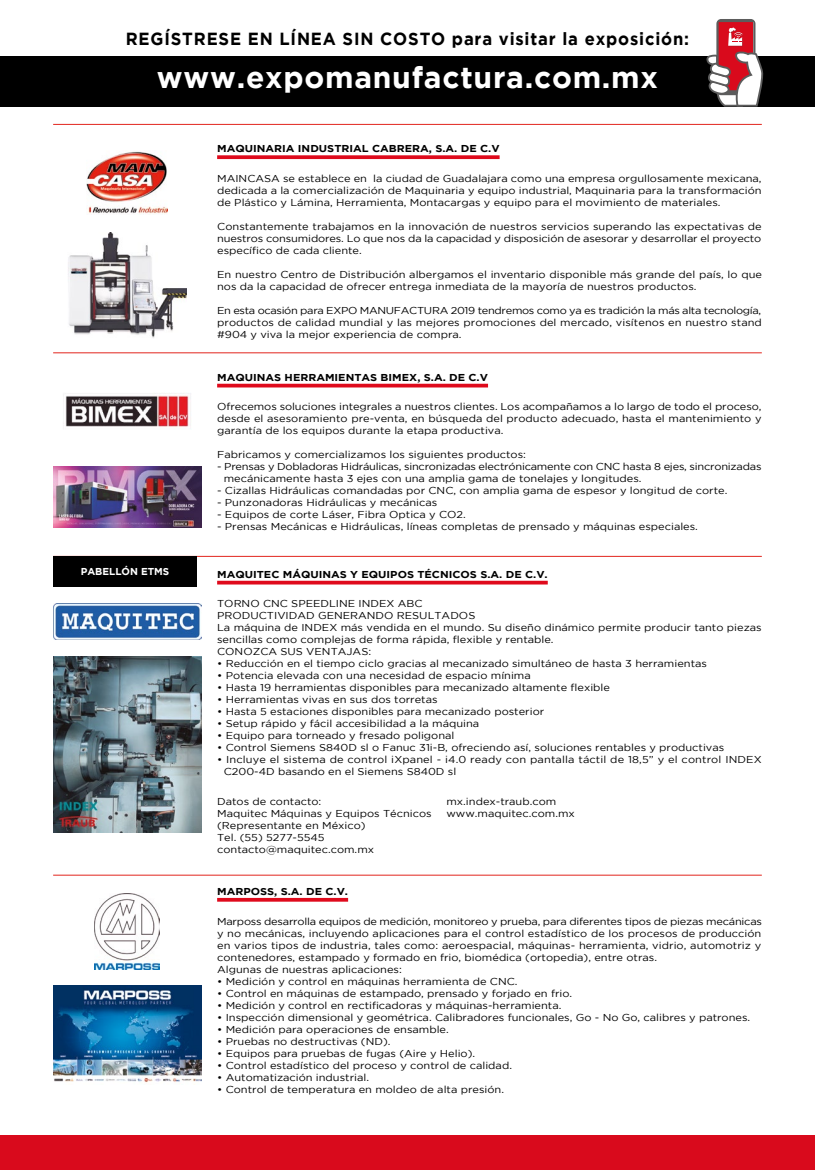
<style>
.page{position:relative;width:815px;height:1170px;background:#fff}
.page>*{position:absolute;margin:0;border:0;box-sizing:border-box;transform-origin:0 0}
.t1{font:700 30px "Gotham";letter-spacing:.025em;color:#fff}
.t2{font:700 17.5px "Gotham";letter-spacing:.05em;color:#000;scale:.95 1}
.t3{font:10px/12px "Gotham";color:#000;scale:1.1 1}
.t4{font:10px/12px "Gotham";letter-spacing:-.02em;color:#000;scale:1.1 1}
.t5{font:700 10px "Gotham";color:#000;scale:1.1 1}
.t6{font:700 10px "Gotham";color:#fff}
</style>
<div class="page">
<div style="left:0;top:1134px;width:815px;height:35px;background:#d90a1c"></div>
<div style="left:0;top:56px;width:815px;height:51px;background:#000"></div>
<svg style="left:706px;top:19px;width:57px;height:88px"></svg>
<hr style="left:53px;top:124px;width:709px;height:1px;background:#e2251d">
<hr style="left:53px;top:352px;width:709px;height:1px;background:#e2251d">
<hr style="left:53px;top:556px;width:709px;height:1px;background:#e2251d">
<hr style="left:53px;top:874px;width:709px;height:1px;background:#e2251d">
<svg style="left:217px;top:155px;width:283px;height:4px"></svg>
<hr style="left:217px;top:384px;width:271px;height:3px;background:#df0a1c">
<svg style="left:217px;top:580px;width:331px;height:4px"></svg>
<svg style="left:217px;top:897px;width:131px;height:4px"></svg>
<img style="left:87px;top:151px;width:81px;height:63px">
<img style="left:63px;top:393px;width:128px;height:34px">
<img style="left:53px;top:604px;width:148px;height:35px">
<img style="left:94px;top:893px;width:66px;height:75px">
<img style="left:68px;top:232px;width:118px;height:106px">
<img style="left:53px;top:467px;width:148px;height:60px">
<img style="left:53px;top:657px;width:148px;height:175px">
<img style="left:53px;top:985px;width:148px;height:98px">
<div style="left:53px;top:556px;width:144px;height:30px;background:#000"></div>
<h2 class="t2" style="left:126px;top:28px;width:594px">REGÍSTRESE EN LÍNEA SIN COSTO para visitar la exposición:</h2>
<h1 class="t1" style="left:157px;top:60px;width:503px">www.expomanufactura.com.mx</h1>
<p class="t6" style="left:81px;top:565px;width:90px">PABELLÓN ETMS</p>
<p class="t5" style="left:217px;top:143px;width:258px">MAQUINARIA INDUSTRIAL CABRERA, S.A. DE C.V</p>
<p class="t3" style="left:217px;top:172px;width:497px;text-align:justify">MAINCASA se establece en la ciudad de Guadalajara como una empresa orgullosamente mexicana, dedicada a la comercialización de Maquinaria y equipo industrial, Maquinaria para la transformación de Plástico y Lámina, Herramienta, Montacargas y equipo para el movimiento de materiales.</p>
<p class="t3" style="left:217px;top:220px;width:497px;text-align:justify">Constantemente trabajamos en la innovación de nuestros servicios superando las expectativas de nuestros consumidores. Lo que nos da la capacidad y disposición de asesorar y desarrollar el proyecto específico de cada cliente.</p>
<p class="t3" style="left:217px;top:268px;width:497px">En nuestro Centro de Distribución albergamos el inventario disponible más grande del país, lo que nos da la capacidad de ofrecer entrega inmediata de la mayoría de nuestros productos.</p>
<p class="t3" style="left:217px;top:304px;width:497px;text-align:justify">En esta ocasión para EXPO MANUFACTURA 2019 tendremos como ya es tradición la más alta tecnología, productos de calidad mundial y las mejores promociones del mercado, visítenos en nuestro stand #904 y viva la mejor experiencia de compra.</p>
<p class="t5" style="left:217px;top:371px;width:248px">MAQUINAS HERRAMIENTAS BIMEX, S.A. DE C.V</p>
<p class="t3" style="left:217px;top:400px;width:496px;text-align:justify">Ofrecemos soluciones integrales a nuestros clientes. Los acompañamos a lo largo de todo el proceso, desde el asesoramiento pre-venta, en búsqueda del producto adecuado, hasta el mantenimiento y garantía de los equipos durante la etapa productiva.</p>
<p class="t3" style="left:217px;top:448px;width:282px">Fabricamos y comercializamos los siguientes productos:</p>
<p class="t4" style="left:224px;top:460px;width:490px;text-indent:-7px">- Prensas y Dobladoras Hidráulicas, sincronizadas electrónicamente con CNC hasta 8 ejes, sincronizadas mecánicamente hasta 3 ejes con una amplia gama de tonelajes y longitudes.</p>
<p class="t3" style="left:217px;top:484px;width:465px">- Cizallas Hidráulicas comandadas por CNC, con amplia gama de espesor y longitud de corte.</p>
<p class="t3" style="left:217px;top:496px;width:202px">- Punzonadoras Hidráulicas y mecánicas</p>
<p class="t3" style="left:217px;top:508px;width:228px">- Equipos de corte Láser, Fibra Optica y CO2.</p>
<p class="t3" style="left:217px;top:520px;width:439px">- Prensas Mecánicas e Hidráulicas, líneas completas de prensado y máquinas especiales.</p>
<p class="t5" style="left:217px;top:568px;width:302px">MAQUITEC MÁQUINAS Y EQUIPOS TÉCNICOS S.A. DE C.V.</p>
<p class="t3" style="left:217px;top:597px;width:497px">TORNO CNC SPEEDLINE INDEX ABC¬<br>PRODUCTIVIDAD GENERANDO RESULTADOS<br>La máquina de INDEX más vendida en el mundo. Su diseño dinámico permite producir tanto piezas sencillas como complejas de forma rápida, flexible y rentable.<br>CONOZCA SUS VENTAJAS:</p>
<p class="t3" style="left:217px;top:657px;width:447px">• Reducción en el tiempo ciclo gracias al mecanizado simultáneo de hasta 3 herramientas</p>
<p class="t3" style="left:217px;top:669px;width:287px">• Potencia elevada con una necesidad de espacio mínima</p>
<p class="t3" style="left:217px;top:681px;width:359px">• Hasta 19 herramientas disponibles para mecanizado altamente flexible</p>
<p class="t3" style="left:217px;top:693px;width:202px">• Herramientas vivas en sus dos torretas</p>
<p class="t3" style="left:217px;top:705px;width:299px">• Hasta 5 estaciones disponibles para mecanizado posterior</p>
<p class="t3" style="left:217px;top:717px;width:240px">• Setup rápido y fácil accesibilidad a la máquina</p>
<p class="t3" style="left:217px;top:729px;width:217px">• Equipo para torneado y fresado poligonal</p>
<p class="t3" style="left:217px;top:741px;width:463px">• Control Siemens S840D sl o Fanuc 31i-B, ofreciendo así, soluciones rentables y productivas</p>
<p class="t3" style="left:224px;top:753px;width:491px;text-indent:-7px">• Incluye el sistema de control iXpanel - i4.0 ready con pantalla táctil de 18,5” y el control INDEX<br>C200-4D basando en el Siemens S840D sl</p>
<p class="t3" style="left:217px;top:794px;width:197px">Datos de contacto:<br>Maquitec Máquinas y Equipos Técnicos (Representante en México)<br>Tel. (55) 5277-5545 contacto@maquitec.com.mx</p>
<p class="t3" style="left:446px;top:794px;width:118px">mx.index-traub.com www.maquitec.com.mx</p>
<p class="t5" style="left:217px;top:885px;width:121px">MARPOSS, S.A. DE C.V.</p>
<p class="t3" style="left:217px;top:914px;width:497px">Marposs desarrolla equipos de medición, monitoreo y prueba, para diferentes tipos de piezas mecánicas y no mecánicas, incluyendo aplicaciones para el control estadístico de los procesos de producción en varios tipos de industria, tales como: aeroespacial, máquinas- herramienta, vidrio, automotriz y contenedores, estampado y formado en frio, biomédica (ortopedia), entre otras.<br>Algunas de nuestras aplicaciones:</p>
<p class="t3" style="left:217px;top:974px;width:275px">• Medición y control en máquinas herramienta de CNC.</p>
<p class="t3" style="left:217px;top:986px;width:324px">• Control en máquinas de estampado, prensado y forjado en frio.</p>
<p class="t3" style="left:217px;top:998px;width:315px">• Medición y control en rectificadoras y máquinas-herramienta.</p>
<p class="t3" style="left:217px;top:1010px;width:486px">• Inspección dimensional y geométrica. Calibradores funcionales, Go - No Go, calibres y patrones.</p>
<p class="t3" style="left:217px;top:1022px;width:212px">• Medición para operaciones de ensamble.</p>
<p class="t3" style="left:217px;top:1034px;width:159px">• Pruebas no destructivas (ND).</p>
<p class="t3" style="left:217px;top:1046px;width:236px">• Equipos para pruebas de fugas (Aire y Helio).</p>
<p class="t3" style="left:217px;top:1058px;width:270px">• Control estadístico del proceso y control de calidad.</p>
<p class="t3" style="left:217px;top:1070px;width:140px">• Automatización industrial.</p>
<p class="t3" style="left:217px;top:1082px;width:262px">• Control de temperatura en moldeo de alta presión.</p>
</div>
